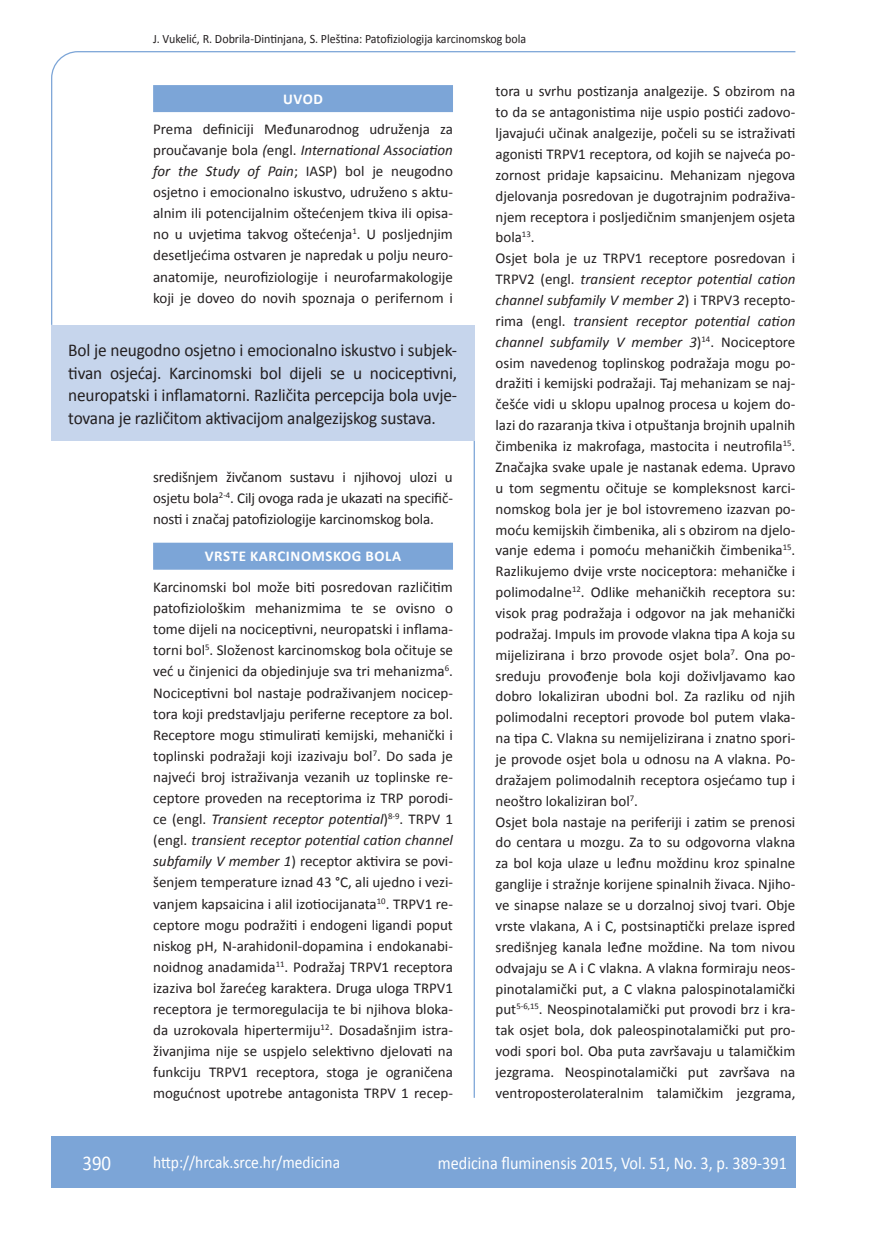
<style>
.page{position:relative;width:872px;height:1234px;background:#fff}
.page>*{position:absolute;margin:0;border:0;box-sizing:border-box;transform-origin:0 0}
.t1{font:21px "Calibri";color:#fff;scale:.9 1}
.t2{font:18px/22.6px "Calibri";letter-spacing:-.01em;color:#231f20;text-align:justify;scale:.96 1}
.t3{font:18px "Calibri";color:#fff;scale:.9 1}
.t4{font:17.25px "Calibri";color:#fff;scale:.9 1}
.t5{font:15px/20.9px "Calibri";color:#231f20;text-align:justify}
.t6{font:700 15px "Calibri";letter-spacing:.04em;color:#fff}
.t7{font:12.75px "Calibri";color:#231f20;scale:.94 1}
.s1{font-style:italic}
</style>
<div class="page">
<svg style="left:51px;top:51px;width:745px;height:274px"></svg>
<hr style="left:473px;top:325px;width:2px;height:772px;background:#7ca5d7">
<div style="left:51px;top:1135px;width:744px;height:51px;background:#7ca5d7"></div>
<div style="left:153px;top:85px;width:300px;height:27px;background:#7ca5d7"></div>
<div style="left:51px;top:325px;width:423px;height:116px;background:#c6d5ec"></div>
<div style="left:153px;top:542px;width:300px;height:27px;background:#7ca5d7"></div>
<p class="t7" style="left:153px;top:30px;width:398px">J. Vukelić, R. Dobrila-Dintinjana, S. Pleština: Patofiziologija karcinomskog bola</p>
<p class="t6" style="left:283px;top:90px;width:41px">UVOD</p>
<p class="t5" style="left:153px;top:118px;width:301px">Prema definiciji Međunarodnog udruženja za proučavanje bola <span class="s1">(</span>engl. <span class="s1">International Association for the Study of Pain</span>; IASP) bol je neugodno osjetno i emocionalno iskustvo, udruženo s aktu&shy;alnim ili potencijalnim oštećenjem tkiva ili opisa&shy;no u uvjetima takvog oštećenja<sup>1</sup>. U posljednjim desetljećima ostvaren je napredak u polju neuro&shy;anatomije, neurofiziologije i neurofarmakologije koji je doveo do novih spoznaja o perifernom i</p>
<p class="t2" style="left:68px;top:338px;width:407px">Bol je neugodno osjetno i emocionalno iskustvo i subjek&shy;tivan osjećaj. Karcinomski bol dijeli se u nociceptivni, neuropatski i inflamatorni. Različita percepcija bola uvje&shy;tovana je različitom aktivacijom analgezijskog sustava.</p>
<p class="t5" style="left:153px;top:466px;width:301px">središnjem živčanom sustavu i njihovoj ulozi u osjetu bola<sup>2-4</sup>. Cilj ovoga rada je ukazati na specifič&shy;nosti i značaj patofiziologije karcinomskog bola.</p>
<p class="t6" style="left:205px;top:547px;width:198px">VRSTE KARCINOMSKOG BOLA</p>
<p class="t5" style="left:153px;top:575px;width:301px">Karcinomski bol može biti posredovan različitim patofiziološkim mehanizmima te se ovisno o tome dijeli na nociceptivni, neuropatski i inflama&shy;torni bol<sup>5</sup>. Složenost karcinomskog bola očituje se već u činjenici da objedinjuje sva tri mehanizma<sup>6</sup>.<br>Nociceptivni bol nastaje podraživanjem nocicep&shy;tora koji predstavljaju periferne receptore za bol.<br>Receptore mogu stimulirati kemijski, mehanički i toplinski podražaji koji izazivaju bol<sup>7</sup>. Do sada je najveći broj istraživanja vezanih uz toplinske re&shy;ceptore proveden na receptorima iz TRP porodi&shy;ce (engl. <span class="s1">Transient receptor potential</span>)<sup>8-9</sup>. TRPV 1 (engl. <span class="s1">transient receptor potential cation channel subfamily V member 1</span>) receptor aktivira se povi&shy;šenjem temperature iznad 43 °C, ali ujedno i vezi&shy;vanjem kapsaicina i alil izotiocijanata<sup>10</sup>. TRPV1 re&shy;ceptore mogu podražiti i endogeni ligandi poput niskog pH, N-arahidonil-dopamina i endokanabi&shy;noidnog anadamida<sup>11</sup>. Podražaj TRPV1 receptora izaziva bol žarećeg karaktera. Druga uloga TRPV1 receptora je termoregulacija te bi njihova bloka&shy;da uzrokovala hipertermiju<sup>12</sup>. Dosadašnjim istra&shy;živanjima nije se uspjelo selektivno djelovati na funkciju TRPV1 receptora, stoga je ograničena mogućnost upotrebe antagonista TRPV 1 recep-</p>
<p class="t5" style="left:495px;top:80px;width:301px;text-align:left">tora u svrhu postizanja analgezije. S obzirom na to da se antagonistima nije uspio postići zadovo&shy;ljavajući učinak analgezije, počeli su se istraživati agonisti TRPV1 receptora, od kojih se najveća po&shy;zornost pridaje kapsaicinu. Mehanizam njegova djelovanja posredovan je dugotrajnim podraživa&shy;njem receptora i posljedičnim smanjenjem osjeta bola<sup>13</sup>.<br>Osjet bola je uz TRPV1 receptore posredovan i TRPV2 (engl. <span class="s1">transient receptor potential cation channel subfamily V member 2</span>) i TRPV3 recepto&shy;rima (engl. <span class="s1">transient receptor potential cation channel subfamily V member 3</span>)<sup>14</sup>. Nociceptore osim navedenog toplinskog podražaja mogu po&shy;dražiti i kemijski podražaji. Taj mehanizam se naj&shy;češće vidi u sklopu upalnog procesa u kojem do&shy;lazi do razaranja tkiva i otpuštanja brojnih upalnih čimbenika iz makrofaga, mastocita i neutrofila<sup>15</sup>.<br>Značajka svake upale je nastanak edema. Upravo u tom segmentu očituje se kompleksnost karci&shy;nomskog bola jer je bol istovremeno izazvan po&shy;moću kemijskih čimbenika, ali s obzirom na djelo&shy;vanje edema i pomoću mehaničkih čimbenika<sup>15</sup>.<br>Razlikujemo dvije vrste nociceptora: mehaničke i polimodalne<sup>12</sup>. Odlike mehaničkih receptora su: visok prag podražaja i odgovor na jak mehanički podražaj. Impuls im provode vlakna tipa A koja su mijelizirana i brzo provode osjet bola<sup>7</sup>. Ona po&shy;sreduju provođenje bola koji doživljavamo kao dobro lokaliziran ubodni bol. Za razliku od njih polimodalni receptori provode bol putem vlaka&shy;na tipa C. Vlakna su nemijelizirana i znatno spori&shy;je provode osjet bola u odnosu na A vlakna. Po&shy;dražajem polimodalnih receptora osjećamo tup i neoštro lokaliziran bol<sup>7</sup>.<br>Osjet bola nastaje na periferiji i zatim se prenosi do centara u mozgu. Za to su odgovorna vlakna za bol koja ulaze u leđnu moždinu kroz spinalne ganglije i stražnje korijene spinalnih živaca. Njiho&shy;ve sinapse nalaze se u dorzalnoj sivoj tvari. Obje vrste vlakana, A i C, postsinaptički prelaze ispred središnjeg kanala leđne moždine. Na tom nivou odvajaju se A i C vlakna. A vlakna formiraju neos&shy;pinotalamički put, a C vlakna palospinotalamički put<sup>5-6,15</sup>. Neospinotalamički put provodi brz i kra&shy;tak osjet bola, dok paleospinotalamički put pro&shy;vodi spori bol. Oba puta završavaju u talamičkim jezgrama. Neospinotalamički put završava na ventroposterolateralnim talamičkim jezgrama,</p>
<h1 class="t1" style="left:82px;top:1149px;width:33px">390</h1>
<p class="t4" style="left:153px;top:1150px;width:209px">http://hrcak.srce.hr/medicina</p>
<p class="t3" style="left:438px;top:1151px;width:389px">medicina fluminensis 2015, Vol. 51, No. 3, p. 389-391</p>
</div>
